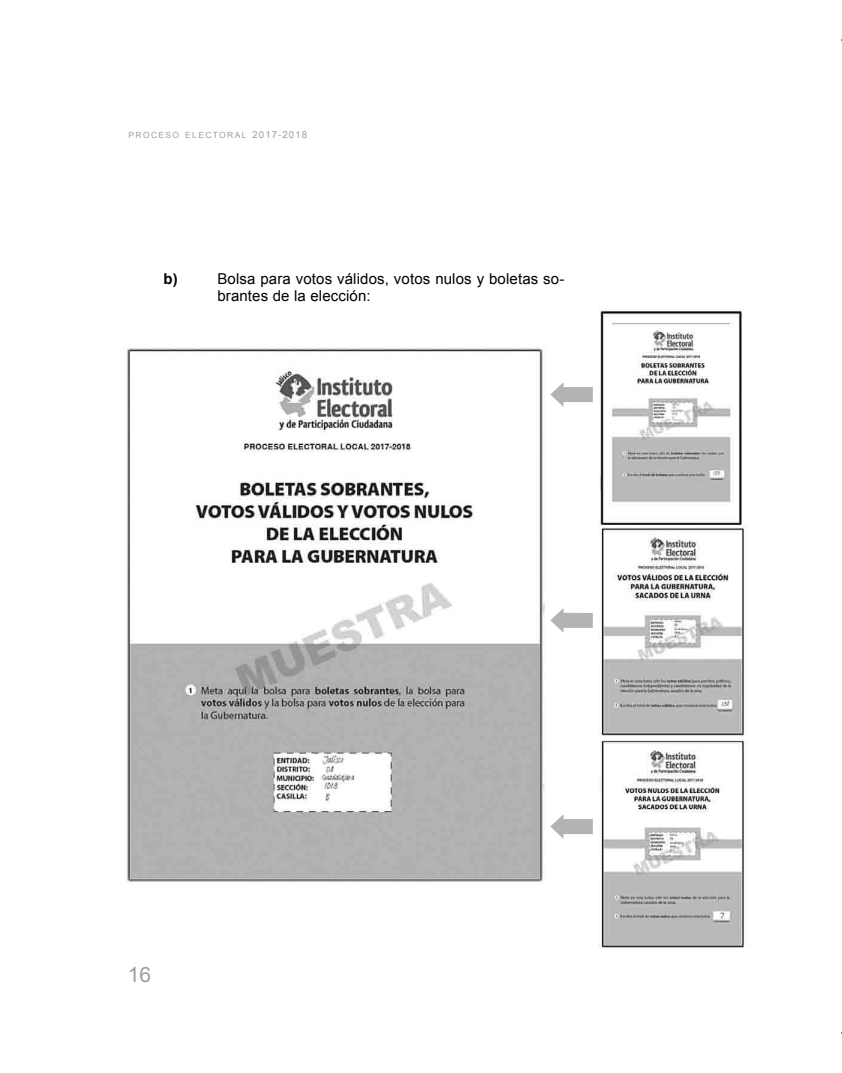
<style>
.page{position:relative;width:842px;height:1073px;background:#fff}
.page>*{position:absolute;margin:0;border:0;box-sizing:border-box;transform-origin:0 0}
.t1{font:21.12px "Arial";color:#9c9e9f}
.t2{font:15px/17.5px "Arial";letter-spacing:.01em;color:#000}
.t3{font:700 15px "Arial";color:#000}
.t4{font:8.5px "Arial";letter-spacing:.155em;color:#9c9e9f}
.s1{font-size:9.62px}
</style>
<div class="page">
<img style="left:126px;top:308px;width:622px;height:640px">
<div style="left:558px;top:387px;width:35px;height:15px;background:#b1b3b4"></div>
<svg style="left:550px;top:382px;width:14px;height:25px"></svg>
<div style="left:558px;top:612px;width:35px;height:15px;background:#b1b3b4"></div>
<svg style="left:550px;top:608px;width:14px;height:24px"></svg>
<div style="left:558px;top:818px;width:35px;height:15px;background:#b1b3b4"></div>
<svg style="left:550px;top:814px;width:14px;height:24px"></svg>
<p class="t4" style="left:129px;top:130px;width:180px">PROCESO ELECTORAL <span class="s1">2017-2018</span></p>
<p class="t3" style="left:164px;top:270px;width:16px">b)</p>
<p class="t2" style="left:217px;top:270px;width:349px">Bolsa para votos válidos, votos nulos y boletas so&shy;brantes de la elección:</p>
<h1 class="t1" style="left:128px;top:962px;width:25px">16</h1>
</div>
